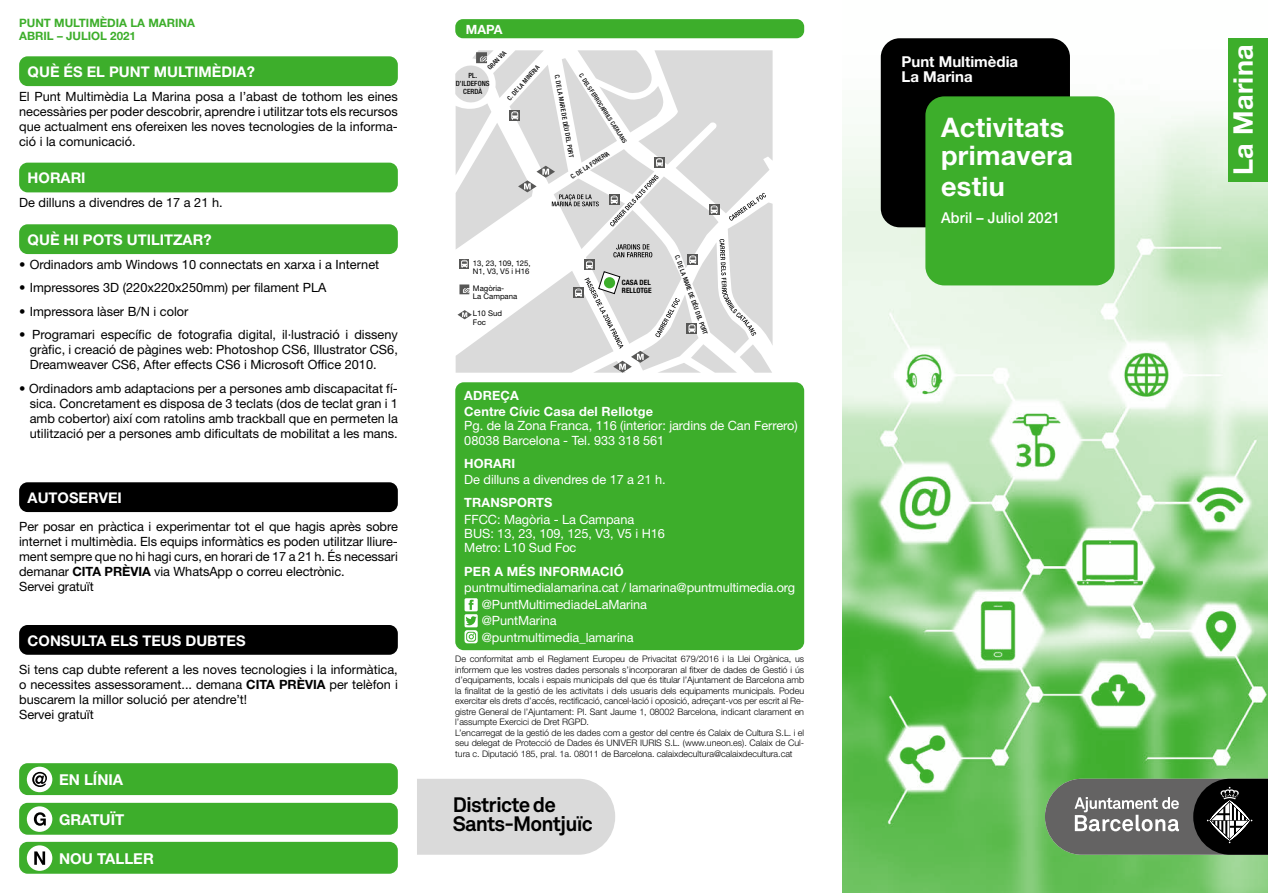
<style>
.page{position:relative;width:1268px;height:893px;background:#fff}
.page>*{position:absolute;margin:0;border:0;box-sizing:border-box;transform-origin:0 0}
.t1{font:700 27px/28.5px "Helvetica Neue LT Std";letter-spacing:.01em;color:#fff}
.t2{font:700 20.7px/19.5px "Akkurat Std";letter-spacing:-.04em;color:#000}
.t3{font:700 15px/15px "Helvetica Neue LT Std";color:#fff}
.t4{font:500 15px "Helvetica Neue LT Std";letter-spacing:.01em;color:#fff;scale:.96 1}
.t5{font:700 14.7px "Helvetica Neue LT Std";color:#fff}
.t6{font:12.75px/15px "Helvetica Neue LT Std";color:#000;text-align:justify}
.t7{font:12.75px/14.2px "Helvetica Neue LT Std";letter-spacing:-.005em;color:#fff}
.t8{font:700 12.75px/16.4px "Helvetica Neue LT Std";letter-spacing:.01em;color:#fff}
.t9{font:700 11.55px/13px "Helvetica Neue LT Std";color:#3dae2b}
.t10{font:300 9px/10.5px "Helvetica Neue LT Std";letter-spacing:-.005em;color:#000}
.t11{font:7.8px/8.4px "Helvetica Neue LT Std";color:#000}
.t12{font:700 condensed 7.35px/8.1px "Helvetica Neue LT Std";letter-spacing:.005em;color:#000}
.t13{font:500 condensed 7.2px/7.9px "Helvetica Neue LT Std";letter-spacing:.01em;color:#000;text-align:center}
.t14{font:500 condensed 6.45px "Helvetica Neue LT Std";color:#000}
.t15{font:500 condensed 6px "Helvetica Neue LT Std";color:#000}
.s1{font-weight:700}
</style>
<div class="page">
<img style="left:842px;top:38px;width:425px;height:855px">
<div style="left:19px;top:224px;width:379px;height:30px;background:#3dae2b;border-radius:9px"></div>
<svg style="left:1044px;top:779px;width:223px;height:76px;background:#5c5f5b"></svg>
<div style="left:880px;top:38px;width:189px;height:189px;background:#000;border-radius:19px"></div>
<div style="left:925px;top:96px;width:189px;height:189px;background:#3dae2b;border-radius:19px"></div>
<div style="left:19px;top:56px;width:379px;height:30px;background:#3dae2b;border-radius:9px"></div>
<div style="left:19px;top:163px;width:379px;height:29px;background:#3dae2b;border-radius:9px"></div>
<div style="left:417px;top:779px;width:198px;height:76px;background:#dadada"></div>
<div style="left:455px;top:382px;width:349px;height:268px;background:#3dae2b;border-radius:9px"></div>
<div style="left:455px;top:19px;width:349px;height:19px;background:#3dae2b;border-radius:8px"></div>
<div style="left:1227px;top:38px;width:40px;height:144px;background:#3dae2b"></div>
<svg style="left:464px;top:598px;width:13px;height:45px"></svg>
<svg style="left:455px;top:50px;width:317px;height:323px"></svg>
<div style="left:604px;top:277px;width:11px;height:11px;background:#3dae2b;border-radius:50%"></div>
<div style="left:19px;top:842px;width:379px;height:32px;background:#3dae2b;border-radius:9px"></div>
<div style="left:27px;top:845px;width:25px;height:26px;background:#fff;border-radius:50%"></div>
<svg style="left:34px;top:851px;width:11px;height:14px"></svg>
<div style="left:19px;top:803px;width:379px;height:32px;background:#3dae2b;border-radius:9px"></div>
<div style="left:27px;top:806px;width:25px;height:26px;background:#fff;border-radius:50%"></div>
<svg style="left:34px;top:812px;width:12px;height:14px"></svg>
<div style="left:19px;top:763px;width:379px;height:32px;background:#3dae2b;border-radius:9px"></div>
<div style="left:27px;top:767px;width:25px;height:25px;background:#fff;border-radius:50%"></div>
<svg style="left:32px;top:772px;width:15px;height:15px"></svg>
<div style="left:19px;top:482px;width:379px;height:30px;background:#000;border-radius:9px"></div>
<div style="left:19px;top:625px;width:379px;height:30px;background:#000;border-radius:9px"></div>
<p class="t9" style="left:19px;top:16px;width:177px">PUNT MULTIMÈDIA LA MARINA<br>ABRIL – JULIOL 2021</p>
<p class="t5" style="left:28px;top:62px;width:229px">QUÈ ÉS EL PUNT MULTIMÈDIA?</p>
<p class="t6" style="left:19px;top:88px;width:380px">El Punt Multimèdia La Marina posa a l’abast de tothom les eines necessàries per poder descobrir, aprendre i utilitzar tots els recursos que actualment ens ofereixen les noves tecnologies de la informa&shy;ció i la comunicació.</p>
<p class="t5" style="left:28px;top:169px;width:59px">HORARI</p>
<p class="t6" style="left:19px;top:195px;width:205px">De dilluns a divendres de 17 a 21 h.</p>
<p class="t5" style="left:28px;top:231px;width:185px">QUÈ HI POTS UTILITZAR?</p>
<p class="t6" style="left:19px;top:257px;width:361px">• Ordinadors amb Windows 10 connectats en xarxa i a Internet</p>
<p class="t6" style="left:19px;top:280px;width:308px">• Impressores 3D (220x220x250mm) per filament PLA</p>
<p class="t6" style="left:19px;top:304px;width:171px">• Impressora làser B/N i color</p>
<p class="t6" style="left:30px;top:327px;width:369px;text-indent:-11px">• Programari específic de fotografia digital, il·lustració i disseny gràfic, i creació de pàgines web: Photoshop CS6, Illustrator CS6, Dreamweaver CS6, After effects CS6 i Microsoft Office 2010.</p>
<p class="t6" style="left:30px;top:381px;width:369px;text-indent:-11px">• Ordinadors amb adaptacions per a persones amb discapacitat fí&shy;sica. Concretament es disposa de 3 teclats (dos de teclat gran i 1 amb cobertor) així com ratolins amb trackball que en permeten la utilització per a persones amb dificultats de mobilitat a les mans.</p>
<p class="t5" style="left:28px;top:489px;width:96px">AUTOSERVEI</p>
<p class="t6" style="left:19px;top:519px;width:380px;text-align:left">Per posar en pràctica i experimentar tot el que hagis après sobre internet i multimèdia. Els equips informàtics es poden utilitzar lliure&shy;ment sempre que no hi hagi curs, en horari de 17 a 21 h. És necessari demanar <span class="s1">CITA PRÈVIA</span> via WhatsApp o correu electrònic.<br>Servei gratuït</p>
<p class="t5" style="left:28px;top:632px;width:219px">CONSULTA ELS TEUS DUBTES</p>
<p class="t6" style="left:19px;top:661px;width:380px;text-align:left">Si tens cap dubte referent a les noves tecnologies i la informàtica, o necessites assessorament... demana <span class="s1">CITA PRÈVIA</span> per telèfon i buscarem la millor solució per atendre’t!<br>Servei gratuït</p>
<p class="t3" style="left:59px;top:772px;width:66px">EN LÍNIA</p>
<p class="t3" style="left:59px;top:811px;width:67px">GRATUÏT</p>
<p class="t3" style="left:59px;top:850px;width:96px">NOU TALLER</p>
<p class="t8" style="left:466px;top:21px;width:38px">MAPA</p>
<p class="t14" style="left:485px;top:66px;width:25px;rotate:-45deg">GRAN VIA</p>
<p class="t14" style="left:505px;top:97px;width:46px;rotate:-48deg">C. DE LA MINERIA</p>
<p class="t13" style="left:456px;top:72px;width:35px">PL.<br>D’ILDEFONS<br>CERDÀ</p>
<p class="t15" style="left:583px;top:72px;width:84px;rotate:57deg">C. DELS FERROCARRILS CATALANS</p>
<p class="t14" style="left:560px;top:74px;width:86px;rotate:80deg">C. DE LA MARE DE DÉU DEL PORT</p>
<p class="t14" style="left:569px;top:174px;width:46px;rotate:-33deg">C. DE LA FONERIA</p>
<p class="t11" style="left:473px;top:258px;width:59px">13, 23, 109, 125,<br>N1, V3, V5 i H16</p>
<p class="t11" style="left:473px;top:284px;width:46px">Magòria-<br>La Campana</p>
<p class="t11" style="left:473px;top:309px;width:31px">L10 Sud<br>Foc</p>
<p class="t12" style="left:621px;top:278px;width:31px">CASA DEL<br>RELLOTGE</p>
<p class="t14" style="left:680px;top:254px;width:86px;rotate:70deg">C. DE LA MARE DE DÉU DEL PORT</p>
<p class="t8" style="left:464px;top:387px;width:190px">ADREÇA<br>Centre Cívic Casa del Rellotge</p>
<p class="t7" style="left:464px;top:418px;width:335px">Pg. de la Zona Franca, 116 (interior: jardins de Can Ferrero)<br>08038 Barcelona - Tel. 933 318 561</p>
<p class="t8" style="left:464px;top:455px;width:52px">HORARI</p>
<p class="t7" style="left:464px;top:472px;width:203px">De dilluns a divendres de 17 a 21 h.</p>
<p class="t8" style="left:464px;top:494px;width:90px">TRANSPORTS</p>
<p class="t7" style="left:464px;top:512px;width:202px">FFCC: Magòria - La Campana<br>BUS: 13, 23, 109, 125, V3, V5 i H16<br>Metro: L10 Sud Foc</p>
<p class="t8" style="left:464px;top:563px;width:161px">PER A MÉS INFORMACIÓ</p>
<p class="t7" style="left:481px;top:579px;width:315px;line-height:16.5px;text-indent:-17px">puntmultimedialamarina.cat / lamarina@puntmultimedia.org @PuntMultimediadeLaMarina<br>@PuntMarina<br>@puntmultimedia_lamarina</p>
<p class="t10" style="left:455px;top:654px;width:350px">De conformitat amb el Reglament Europeu de Privacitat 679/2016 i la Llei Orgànica, us informem que les vostres dades personals s’incorporaran al fitxer de dades de Gestió i ús d’equipaments, locals i espais municipals del que és titular l’Ajuntament de Barcelona amb la finalitat de la gestió de les activitats i dels usuaris dels equipaments municipals. Podeu exercitar els drets d’accés, rectificació, cancel·lació i oposició, adreçant-vos per escrit al Re&shy;gistre General de l’Ajuntament: Pl. Sant Jaume 1, 08002 Barcelona, indicant clarament en l’assumpte Exercici de Dret RGPD.<br>L’encarregat de la gestió de les dades com a gestor del centre és Calaix de Cultura S.L. i el seu delegat de Protecció de Dades és UNIVER IURIS S.L. (www.uneon.es). Calaix de Cul&shy;tura c. Diputació 185, pral. 1a. 08011 de Barcelona. calaixdecultura@calaixdecultura.cat</p>
<h2 class="t2" style="left:453px;top:795px;width:141px">Districte de<br>Sants-Montjuïc</h2>
<p class="t3" style="left:901px;top:54px;width:118px">Punt Multimèdia<br>La Marina</p>
<h1 class="t1" style="left:941px;top:112px;width:133px">Activitats primavera</h1>
<h1 class="t1" style="left:941px;top:172px;width:65px">estiu</h1>
<p class="t4" style="left:941px;top:209px;width:125px">Abril – Juliol 2021</p>
<h1 class="t1" style="left:1228px;top:175px;width:132px;rotate:-90deg">La Marina</h1>
</div>
